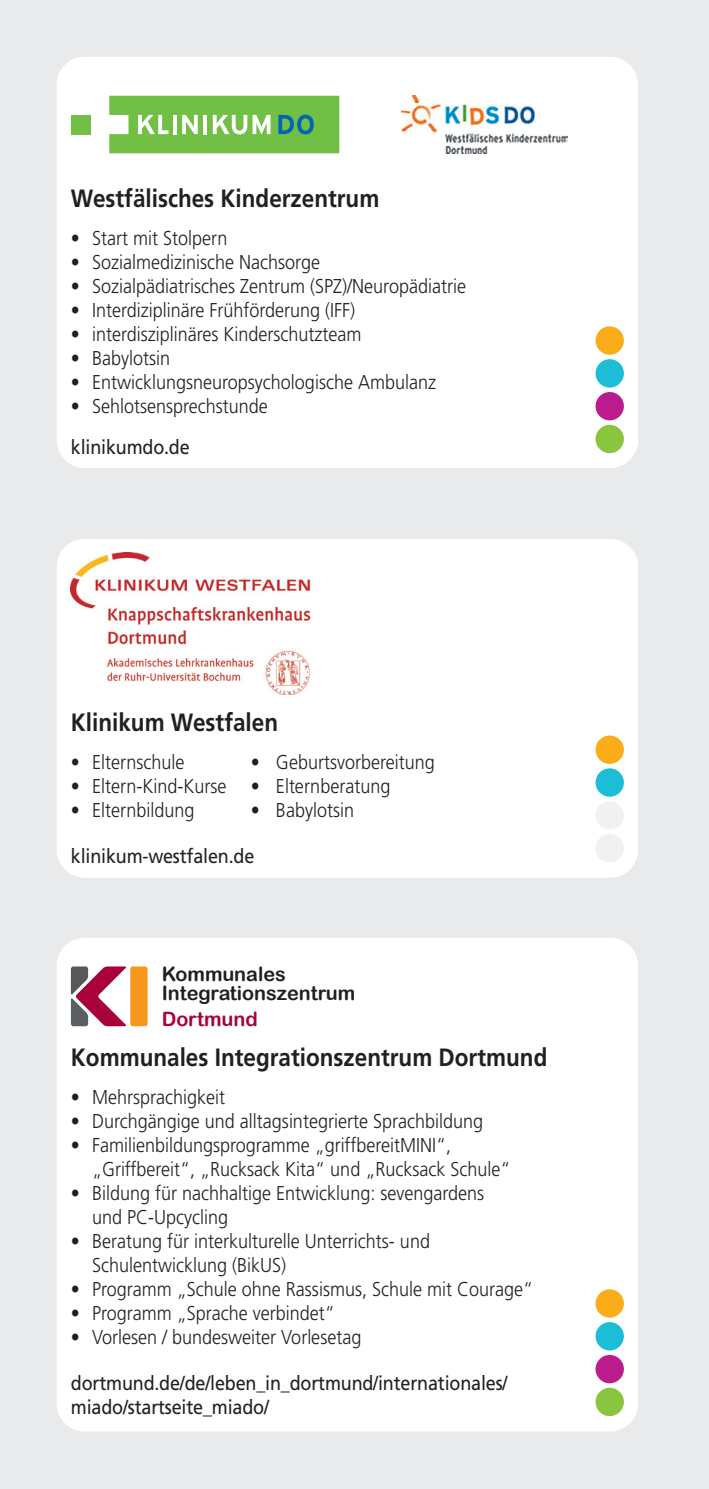
<style>
.page{position:relative;width:709px;height:1489px;background:#fff}
.page>*{position:absolute;margin:0;border:0;box-sizing:border-box;transform-origin:0 0}
.t1{font:700 25px "Frutiger LT Pro";color:#231f20;scale:.9 1}
.t2{font:300 20px/24px "Frutiger LT Pro";color:#231f20;scale:.9 1}
.t3{font:20px/24px "Frutiger LT Pro";letter-spacing:-.01em;color:#231f20;scale:.9 1}
.t4{font:19.75px/19.2px "Arial Rounded MT Bold";color:#231f20}
.t5{font:19.75px "Arial Rounded MT Bold";color:#a7023c}
</style>
<div class="page">
<div style="left:0;top:0;width:709px;height:1488px;background:#e9eaeb"></div>
<div style="left:57px;top:57px;width:581px;height:411px;background:#fff;border-radius:28px"></div>
<img style="left:401px;top:96px;width:166px;height:57px">
<div style="left:71px;top:115px;width:19px;height:19px;background:#71bf44"></div>
<svg style="left:109px;top:96px;width:230px;height:57px"></svg>
<div style="left:57px;top:937px;width:581px;height:494px;background:#fff;border-radius:28px"></div>
<div style="left:595px;top:1289px;width:29px;height:28px;background:#faad19;border-radius:50%"></div>
<div style="left:595px;top:326px;width:29px;height:29px;background:#faad19;border-radius:50%"></div>
<div style="left:595px;top:1321px;width:29px;height:29px;background:#1cbed7;border-radius:50%"></div>
<div style="left:595px;top:359px;width:29px;height:28px;background:#1cbed7;border-radius:50%"></div>
<div style="left:595px;top:1354px;width:29px;height:29px;background:#bb1b8d;border-radius:50%"></div>
<div style="left:595px;top:392px;width:29px;height:28px;background:#bb1b8d;border-radius:50%"></div>
<div style="left:595px;top:1387px;width:29px;height:28px;background:#89c53f;border-radius:50%"></div>
<div style="left:595px;top:425px;width:29px;height:28px;background:#89c53f;border-radius:50%"></div>
<div style="left:130px;top:966px;width:18px;height:60px;background:#f7981d;border-radius:2px"></div>
<svg style="left:71px;top:966px;width:55px;height:60px"></svg>
<div style="left:57px;top:539px;width:581px;height:338px;background:#fff;border-radius:28px"></div>
<div style="left:595px;top:735px;width:29px;height:28px;background:#faad19;border-radius:50%"></div>
<div style="left:595px;top:768px;width:29px;height:28px;background:#1cbed7;border-radius:50%"></div>
<div style="left:595px;top:801px;width:29px;height:28px;background:#f0f1f2;border-radius:50%"></div>
<div style="left:595px;top:834px;width:29px;height:28px;background:#f0f1f2;border-radius:50%"></div>
<img style="left:71px;top:552px;width:240px;height:142px">
<p class="t1" style="left:71px;top:183px;width:344px">Westfälisches Kinderzentrum</p>
<p class="t2" style="left:71px;top:226px;width:175px">• Start mit Stolpern</p>
<p class="t2" style="left:71px;top:250px;width:278px">• Sozialmedizinische Nachsorge</p>
<p class="t2" style="left:71px;top:274px;width:440px">• Sozialpädiatrisches Zentrum (SPZ)/Neuropädiatrie</p>
<p class="t2" style="left:71px;top:298px;width:317px">• Interdiziplinäre Frühförderung (IFF)</p>
<p class="t2" style="left:71px;top:322px;width:324px">• interdisziplinäres Kinderschutzteam</p>
<p class="t2" style="left:71px;top:346px;width:112px">• Babylotsin</p>
<p class="t2" style="left:71px;top:370px;width:407px">• Entwicklungsneuropsychologische Ambulanz</p>
<p class="t2" style="left:71px;top:394px;width:220px">• Sehlotsensprechstunde</p>
<p class="t3" style="left:71px;top:435px;width:134px">klinikumdo.de</p>
<p class="t1" style="left:71px;top:707px;width:232px">Klinikum Westfalen</p>
<p class="t2" style="left:71px;top:750px;width:128px">• Elternschule</p>
<p class="t2" style="left:251px;top:750px;width:206px">• Geburtsvorbereitung</p>
<p class="t2" style="left:71px;top:774px;width:356px">• Eltern-Kind-Kurse • Elternberatung</p>
<p class="t2" style="left:71px;top:798px;width:139px">• Elternbildung</p>
<p class="t2" style="left:251px;top:798px;width:116px">• Babylotsin</p>
<p class="t3" style="left:71px;top:844px;width:205px">klinikum-westfalen.de</p>
<p class="t4" style="left:162px;top:964px;width:195px">Kommunales<br>Integrationszentrum</p>
<p class="t5" style="left:162px;top:1007px;width:98px">Dortmund</p>
<p class="t1" style="left:71px;top:1042px;width:531px">Kommunales Integrationszentrum Dortmund</p>
<p class="t2" style="left:71px;top:1085px;width:173px">• Mehrsprachigkeit</p>
<p class="t2" style="left:71px;top:1109px;width:459px">• Durchgängige und alltagsintegrierte Sprachbildung</p>
<p class="t2" style="left:92px;top:1133px;width:466px;text-indent:-21px">• Familienbildungsprogramme „griffbereitMINI“, „Griffbereit“, „Rucksack Kita“ und „Rucksack Schule“</p>
<p class="t2" style="left:92px;top:1181px;width:437px;text-indent:-21px">• Bildung für nachhaltige Entwicklung: sevengardens und PC-Upcycling</p>
<p class="t2" style="left:92px;top:1229px;width:377px;text-indent:-21px">• Beratung für interkulturelle Unterrichts- und<br>Schulentwicklung (BikUS)</p>
<p class="t2" style="left:71px;top:1277px;width:515px">• Programm „Schule ohne Rassismus, Schule mit Courage“</p>
<p class="t2" style="left:71px;top:1301px;width:295px">• Programm „Sprache verbindet“</p>
<p class="t2" style="left:71px;top:1325px;width:324px">• Vorlesen / bundesweiter Vorlesetag</p>
<p class="t3" style="left:71px;top:1370px;width:486px">dortmund.de/de/leben_in_dortmund/internationales/ miado/startseite_miado/</p>
</div>
